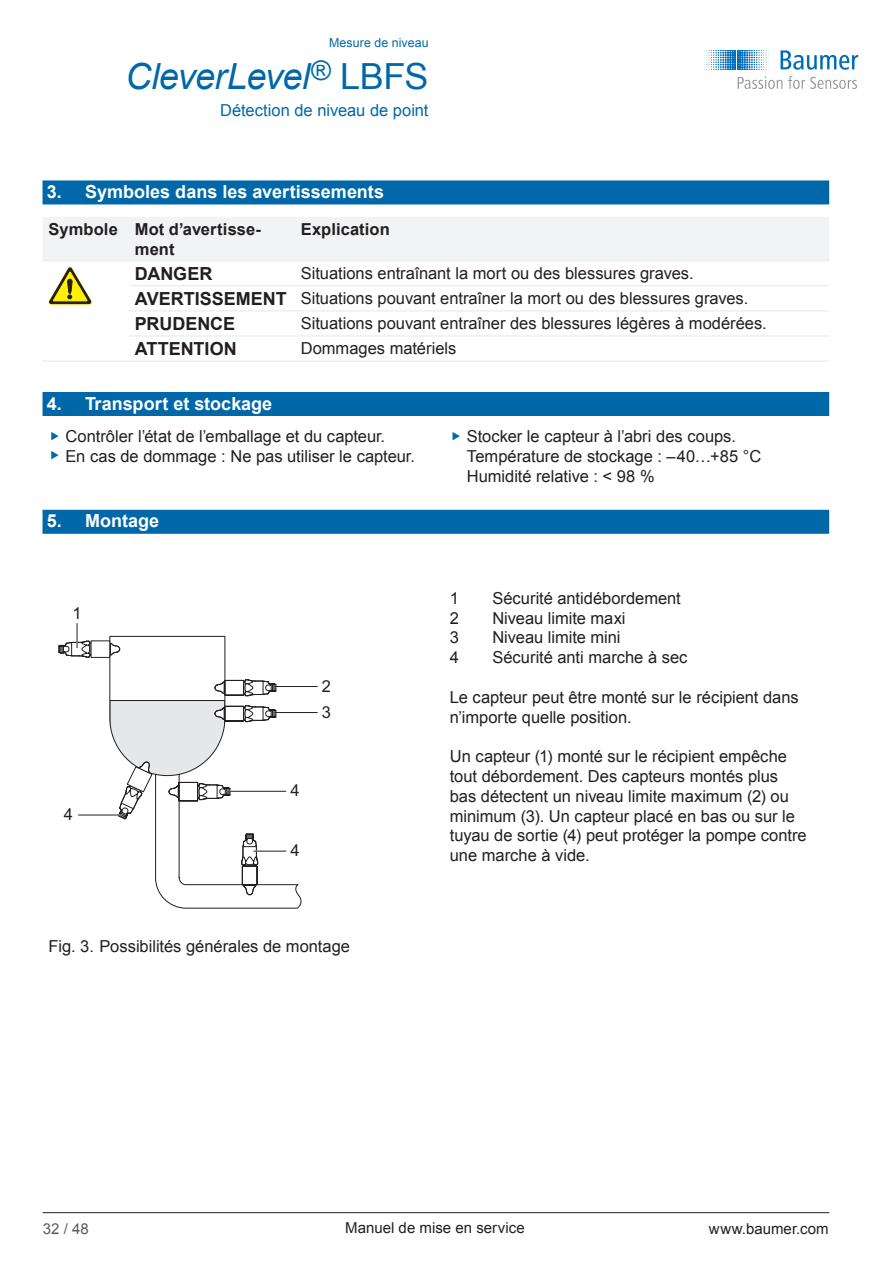
<style>
.page{position:relative;width:893px;height:1263px;background:#fff}
.page>*{position:absolute;margin:0;border:0;box-sizing:border-box;transform-origin:0 0}
.t1{font:italic 36px "Arial";letter-spacing:-.015em;color:#0068a9}
.t2{font:700 18px "Arial";color:#fff}
.Grundtext{font:700 18px "Arial";color:#231f20}
.Grundtext-2{font:16.5px/19.8px "Arial";color:#231f20}
.Tabelle_Kopfzeile{font:700 16.5px/19.8px "Arial";letter-spacing:.005em;color:#231f20}
.t3{font:16.5px "Arial";color:#0068a9}
.t4{font:15px "Arial";letter-spacing:.005em;color:#231f20}
.t5{font:15px "Arial";color:#5a5a5d}
.t6{font:12.3px "Arial";letter-spacing:.01em;color:#0068a9}
.s1{font-style:normal}
</style>
<div class="page">
<div style="left:43px;top:180px;width:786px;height:24px;background:#0068a9"></div>
<div style="left:43px;top:392px;width:786px;height:24px;background:#0068a9"></div>
<div style="left:43px;top:510px;width:786px;height:24px;background:#0068a9"></div>
<div style="left:43px;top:217px;width:786px;height:43px;background:#f2f3f4"></div>
<hr style="left:43px;top:260px;width:86px;height:1px;background:#e6e7e9">
<hr style="left:129px;top:260px;width:166px;height:1px;background:#e6e7e9">
<hr style="left:295px;top:260px;width:534px;height:1px;background:#e6e7e9">
<hr style="left:129px;top:285px;width:166px;height:1px;background:#e6e7e9">
<hr style="left:295px;top:285px;width:534px;height:1px;background:#e6e7e9">
<hr style="left:129px;top:310px;width:166px;height:1px;background:#e6e7e9">
<hr style="left:295px;top:310px;width:534px;height:1px;background:#e6e7e9">
<hr style="left:129px;top:336px;width:166px;height:1px;background:#e6e7e9">
<hr style="left:295px;top:336px;width:534px;height:1px;background:#e6e7e9">
<hr style="left:43px;top:361px;width:86px;height:1px;background:#e6e7e9">
<hr style="left:129px;top:361px;width:166px;height:1px;background:#e6e7e9">
<hr style="left:295px;top:361px;width:534px;height:1px;background:#e6e7e9">
<svg style="left:49px;top:267px;width:43px;height:37px"></svg>
<svg style="left:109px;top:635px;width:193px;height:274px"></svg>
<svg style="left:241px;top:828px;width:17px;height:67px"></svg>
<svg style="left:58px;top:639px;width:63px;height:20px"></svg>
<div style="left:91px;top:640px;width:19px;height:18px;background:#fff;border:1px solid #231f20"></div>
<svg style="left:110px;top:678px;width:167px;height:143px"></svg>
<hr style="left:274px;top:686px;width:54px;height:1px;background:#231f20">
<div style="left:318px;top:676px;width:19px;height:20px;background:#fff;border-radius:50%"></div>
<hr style="left:68px;top:814px;width:53px;height:2px;background:#fff">
<hr style="left:68px;top:815px;width:53px;height:1px;background:#231f20">
<div style="left:59px;top:805px;width:19px;height:19px;background:#fff;border-radius:50%"></div>
<hr style="left:76px;top:613px;width:2px;height:35px;background:#fff">
<hr style="left:77px;top:613px;width:1px;height:35px;background:#231f20">
<div style="left:67px;top:604px;width:20px;height:19px;background:#fff;border-radius:50%"></div>
<hr style="left:274px;top:712px;width:54px;height:1px;background:#231f20">
<div style="left:318px;top:702px;width:19px;height:20px;background:#fff;border-radius:50%"></div>
<hr style="left:227px;top:791px;width:70px;height:1px;background:#231f20">
<div style="left:286px;top:781px;width:20px;height:19px;background:#fff;border-radius:50%"></div>
<hr style="left:254px;top:850px;width:43px;height:2px;background:#fff">
<hr style="left:254px;top:851px;width:43px;height:1px;background:#231f20">
<div style="left:286px;top:841px;width:20px;height:19px;background:#fff;border-radius:50%"></div>
<hr style="left:43px;top:1212px;width:786px;height:1px;background:#231f20">
<svg style="left:780px;top:50px;width:78px;height:20px"></svg>
<svg style="left:704px;top:50px;width:65px;height:20px"></svg>
<svg style="left:738px;top:76px;width:44px;height:13px"></svg>
<svg style="left:788px;top:76px;width:69px;height:13px"></svg>
<p class="t6" style="left:329px;top:34px;width:101px">Mesure de niveau</p>
<h1 class="t1" style="left:125px;top:53px;width:305px">CleverLevel<sup>®</sup> <span class="s1">LBFS</span></h1>
<p class="t3" style="left:220px;top:99px;width:210px">Détection de niveau de point</p>
<p class="t2" style="left:47px;top:180px;width:339px">3. Symboles dans les avertissements</p>
<p class="Tabelle_Kopfzeile" style="left:49px;top:220px;width:71px">Symbole</p>
<p class="Tabelle_Kopfzeile" style="left:135px;top:220px;width:128px">Mot d’avertisse&shy;ment</p>
<p class="Tabelle_Kopfzeile" style="left:301px;top:220px;width:91px">Explication</p>
<p class="Grundtext" style="left:135px;top:261px;width:79px">DANGER</p>
<p class="Grundtext-2" style="left:301px;top:263px;width:394px">Situations entraînant la mort ou des blessures graves.</p>
<p class="Grundtext" style="left:135px;top:287px;width:153px">AVERTISSEMENT</p>
<p class="Grundtext-2" style="left:301px;top:288px;width:449px">Situations pouvant entraîner la mort ou des blessures graves.</p>
<p class="Grundtext" style="left:135px;top:312px;width:102px">PRUDENCE</p>
<p class="Grundtext-2" style="left:301px;top:313px;width:468px">Situations pouvant entraîner des blessures légères à modérées.</p>
<p class="Grundtext" style="left:135px;top:337px;width:103px">ATTENTION</p>
<p class="Grundtext-2" style="left:301px;top:338px;width:157px">Dommages matériels</p>
<p class="t2" style="left:47px;top:391px;width:227px">4. Transport et stockage</p>
<p class="Grundtext-2" style="left:66px;top:427px;width:321px">Contrôler l’état de l’emballage et du capteur.</p>
<p class="Grundtext-2" style="left:66px;top:446px;width:351px">En cas de dommage : Ne pas utiliser le capteur.</p>
<p class="Grundtext-2" style="left:467px;top:427px;width:296px">Stocker le capteur à l’abri des coups.<br>Température de stockage : –40…+85 °C<br>Humidité relative : &lt; 98 %</p>
<p class="t2" style="left:47px;top:509px;width:114px">5. Montage</p>
<p class="Grundtext-2" style="left:72px;top:604px;width:11px">1</p>
<p class="Grundtext-2" style="left:64px;top:804px;width:11px">4</p>
<p class="Grundtext-2" style="left:322px;top:676px;width:11px">2</p>
<p class="Grundtext-2" style="left:322px;top:702px;width:11px">3</p>
<p class="Grundtext-2" style="left:291px;top:781px;width:11px">4</p>
<p class="Grundtext-2" style="left:291px;top:841px;width:11px">4</p>
<p class="Grundtext-2" style="left:49px;top:936px;width:303px">Fig. 3. Possibilités générales de montage</p>
<p class="Grundtext-2" style="left:450px;top:588px;width:11px">1</p>
<p class="Grundtext-2" style="left:492px;top:588px;width:190px">Sécurité antidébordement</p>
<p class="Grundtext-2" style="left:450px;top:608px;width:11px">2</p>
<p class="Grundtext-2" style="left:492px;top:608px;width:135px">Niveau limite maxi</p>
<p class="Grundtext-2" style="left:450px;top:628px;width:11px">3</p>
<p class="Grundtext-2" style="left:492px;top:628px;width:130px">Niveau limite mini</p>
<p class="Grundtext-2" style="left:450px;top:648px;width:11px">4</p>
<p class="Grundtext-2" style="left:492px;top:648px;width:197px">Sécurité anti marche à sec</p>
<p class="Grundtext-2" style="left:450px;top:687px;width:350px">Le capteur peut être monté sur le récipient dans n’importe quelle position.</p>
<p class="Grundtext-2" style="left:450px;top:747px;width:358px">Un capteur (1) monté sur le récipient empêche tout débordement. Des capteurs montés plus bas détectent un niveau limite maximum (2) ou minimum (3). Un capteur placé en bas ou sur le tuyau de sortie (4) peut protéger la pompe contre une marche à vide.</p>
<p class="t4" style="left:345px;top:1218px;width:181px">Manuel de mise en service</p>
<p class="t5" style="left:43px;top:1219px;width:47px">32 / 48</p>
<p class="t4" style="left:709px;top:1218px;width:121px">www.baumer.com</p>
</div>
